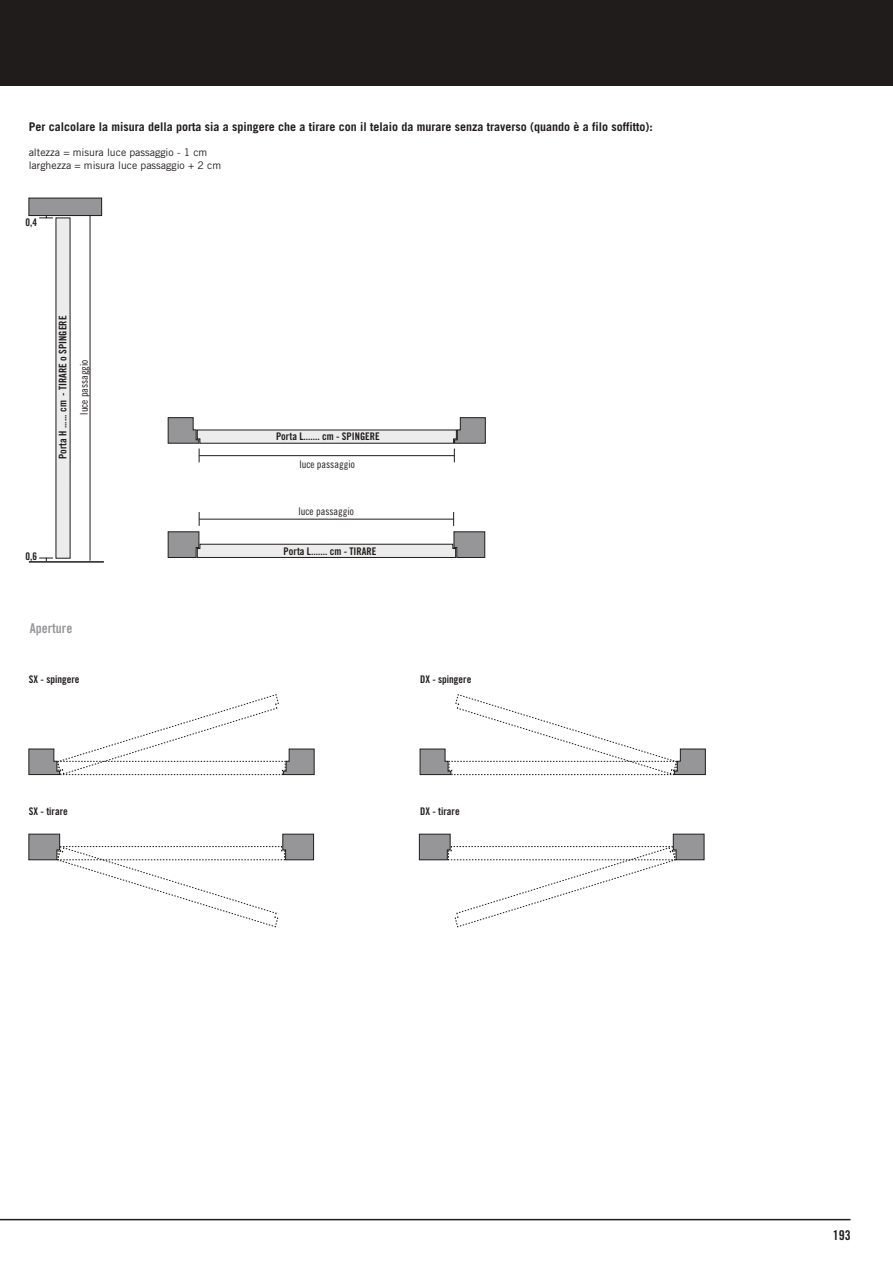
<style>
.page{position:relative;width:893px;height:1263px;background:#fff}
.page>*{position:absolute;margin:0;border:0;box-sizing:border-box;transform-origin:0 0}
.t1{font:13.5px "Trade Gothic Bold Cond Twenty";color:#969699}
.t2{font:13.5px "Trade Gothic Bold Cond Twenty";color:#211c1c}
.t3{font:700 12px "Trade Gothic";color:#211c1c}
.t4{font:10.5px "Trade Gothic Bold Cond Twenty";color:#211c1c}
.t5{font:10.5px/12.6px "Trade Gothic";color:#211c1c}
.t6{font:10.5px "Trade Gothic Cond Eighteen";color:#211c1c}
</style>
<div class="page">
<hr style="left:0;top:1219px;width:850px;height:1px;background:#211c1c">
<div style="left:0;top:0;width:893px;height:85px;background:#211c1c"></div>
<svg style="left:168px;top:512px;width:317px;height:46px"></svg>
<hr style="left:29px;top:561px;width:75px;height:2px;background:#211c1c">
<svg style="left:28px;top:198px;width:74px;height:364px"></svg>
<svg style="left:168px;top:417px;width:318px;height:45px"></svg>
<svg style="left:28px;top:694px;width:286px;height:81px"></svg>
<svg style="left:420px;top:694px;width:286px;height:81px"></svg>
<svg style="left:28px;top:834px;width:286px;height:94px"></svg>
<svg style="left:419px;top:834px;width:285px;height:94px"></svg>
<p class="t3" style="left:29px;top:122px;width:626px">Per calcolare la misura della porta sia a spingere che a tirare con il telaio da murare senza traverso (quando è a filo soffitto):</p>
<p class="t5" style="left:29px;top:147px;width:194px">altezza = misura luce passaggio - 1 cm larghezza = misura luce passaggio + 2 cm</p>
<p class="t4" style="left:26px;top:218px;width:13px">0,4</p>
<p class="t4" style="left:59px;top:459px;width:145px;rotate:-90deg">Porta H ...... cm - TIRARE o SPINGERE</p>
<p class="t6" style="left:80px;top:415px;width:57px;rotate:-90deg">luce passaggio</p>
<p class="t4" style="left:25px;top:552px;width:13px">0,6</p>
<p class="t1" style="left:30px;top:624px;width:44px">Aperture</p>
<p class="t4" style="left:29px;top:675px;width:52px">SX - spingere</p>
<p class="t4" style="left:29px;top:807px;width:41px">SX - tirare</p>
<p class="t4" style="left:276px;top:432px;width:105px">Porta L....... cm - SPINGERE</p>
<p class="t6" style="left:299px;top:460px;width:57px">luce passaggio</p>
<p class="t6" style="left:299px;top:508px;width:57px">luce passaggio</p>
<p class="t4" style="left:284px;top:548px;width:94px">Porta L....... cm - TIRARE</p>
<p class="t4" style="left:420px;top:675px;width:53px">DX - spingere</p>
<p class="t4" style="left:420px;top:807px;width:41px">DX - tirare</p>
<p class="t2" style="left:833px;top:1230px;width:19px">193</p>
</div>
